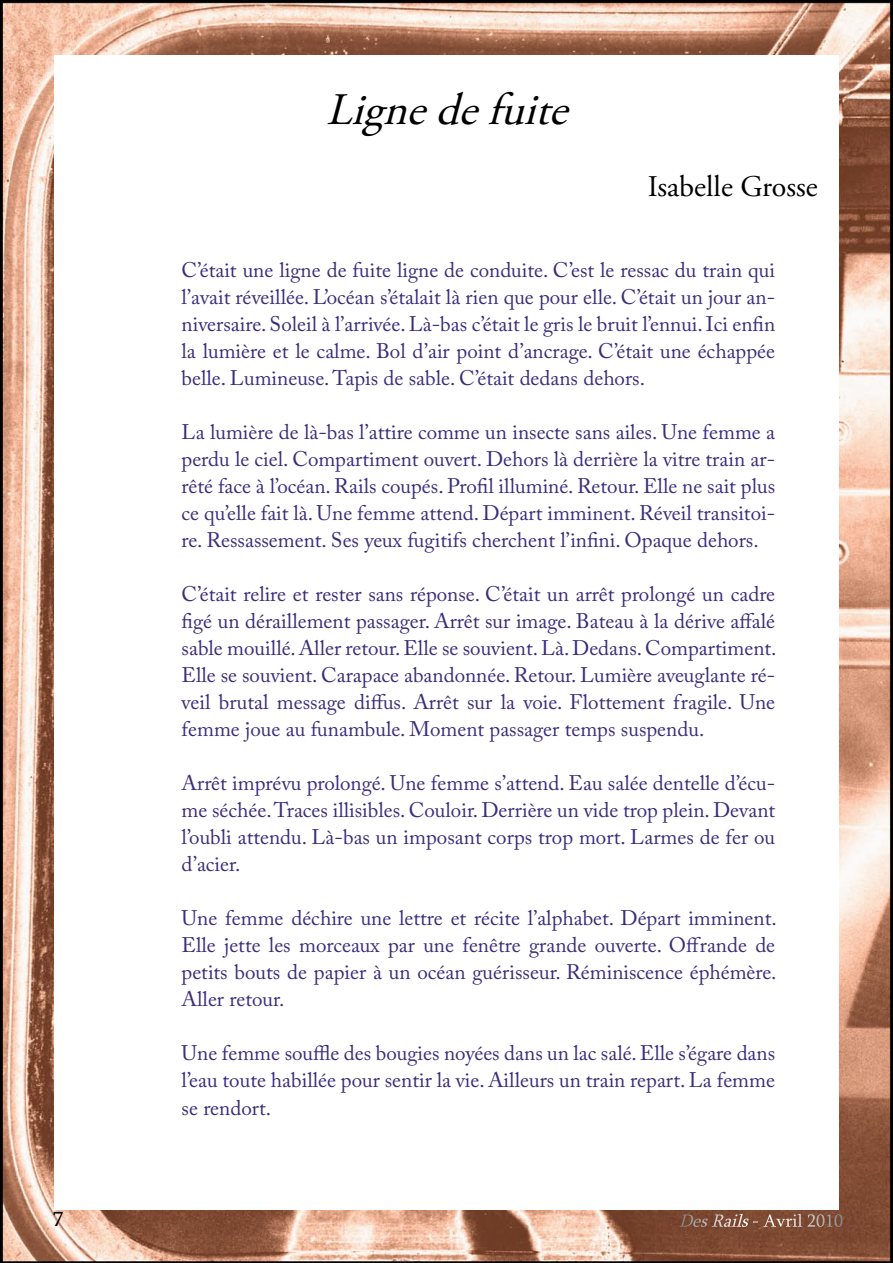
<style>
.page{position:relative;width:893px;height:1263px;background:#fff}
.page>*{position:absolute;margin:0;border:0;box-sizing:border-box;transform-origin:0 0}
.t1{font:italic 45px "Adobe Garamond Pro";color:#000}
.t2{font:30px "Adobe Garamond Pro";color:#000}
.t3{font:21px/27px "Adobe Caslon Pro";color:#392e7a;text-align:justify}
.t4{font:21px "Sylfaen";color:#000}
.t5{font:18px "Sylfaen";color:#fff}
.s1{font-style:italic}
</style>
<div class="page">
<img style="left:0;top:0;width:893px;height:1263px">
<div style="left:54px;top:55px;width:785px;height:1154px;background:#fff"></div>
<p class="t4" style="left:53px;top:1205px;width:12px">7</p>
<p class="t1" style="left:326px;top:83px;width:257px">Lignedefuite</p>
<p class="t2" style="left:648px;top:169px;width:171px">Isabelle Grosse</p>
<p class="t3" style="left:182px;top:257px;width:595px">C’était une ligne de fuite ligne de conduite. C’est le ressac du train qui l’avait réveillée. L’océan s’étalait là rien que pour elle. C’était un jour an&shy;niversaire. Soleil à l’arrivée. Là-bas c’était le gris le bruit l’ennui. Ici enfin la lumière et le calme. Bol d’air point d’ancrage. C’était une échappée belle. Lumineuse. Tapis de sable. C’était dedans dehors.</p>
<p class="t3" style="left:182px;top:419px;width:595px">La lumière de là-bas l’attire comme un insecte sans ailes. Une femme a perdu le ciel. Compartiment ouvert. Dehors là derrière la vitre train ar&shy;rêté face à l’océan. Rails coupés. Profil illuminé. Retour. Elle ne sait plus ce qu’elle fait là. Une femme attend. Départ imminent. Réveil transitoi&shy;re. Ressassement. Ses yeux fugitifs cherchent l’infini. Opaque dehors.</p>
<p class="t3" style="left:182px;top:581px;width:596px">C’était relire et rester sans réponse. C’était un arrêt prolongé un cadre figé un déraillement passager. Arrêt sur image. Bateau à la dérive affalé sable mouillé. Aller retour. Elle se souvient. Là. Dedans. Compartiment.<br>Elle se souvient. Carapace abandonnée. Retour. Lumière aveuglante ré&shy;veil brutal message diffus. Arrêt sur la voie. Flottement fragile. Une femme joue au funambule. Moment passager temps suspendu.</p>
<p class="t3" style="left:182px;top:770px;width:595px">Arrêt imprévu prolongé. Une femme s’attend. Eau salée dentelle d’écu&shy;me séchée. Traces illisibles. Couloir. Derrière un vide trop plein. Devant l’oubli attendu. Là-bas un imposant corps trop mort. Larmes de fer ou d’acier.</p>
<p class="t3" style="left:182px;top:905px;width:597px">Une femme déchire une lettre et récite l’alphabet. Départ imminent.<br>Elle jette les morceaux par une fenêtre grande ouverte. Offrande de petits bouts de papier à un océan guérisseur. Réminiscence éphémère.<br>Aller retour.</p>
<p class="t3" style="left:182px;top:1040px;width:595px">Une femme souffle des bougies noyées dans un lac salé. Elle s’égare dans l’eau toute habillée pour sentir la vie. Ailleurs un train repart. La femme se rendort.</p>
<p class="t5" style="left:679px;top:1208px;width:166px"><span class="s1">DesRails</span>- Avril 2010</p>
</div>
